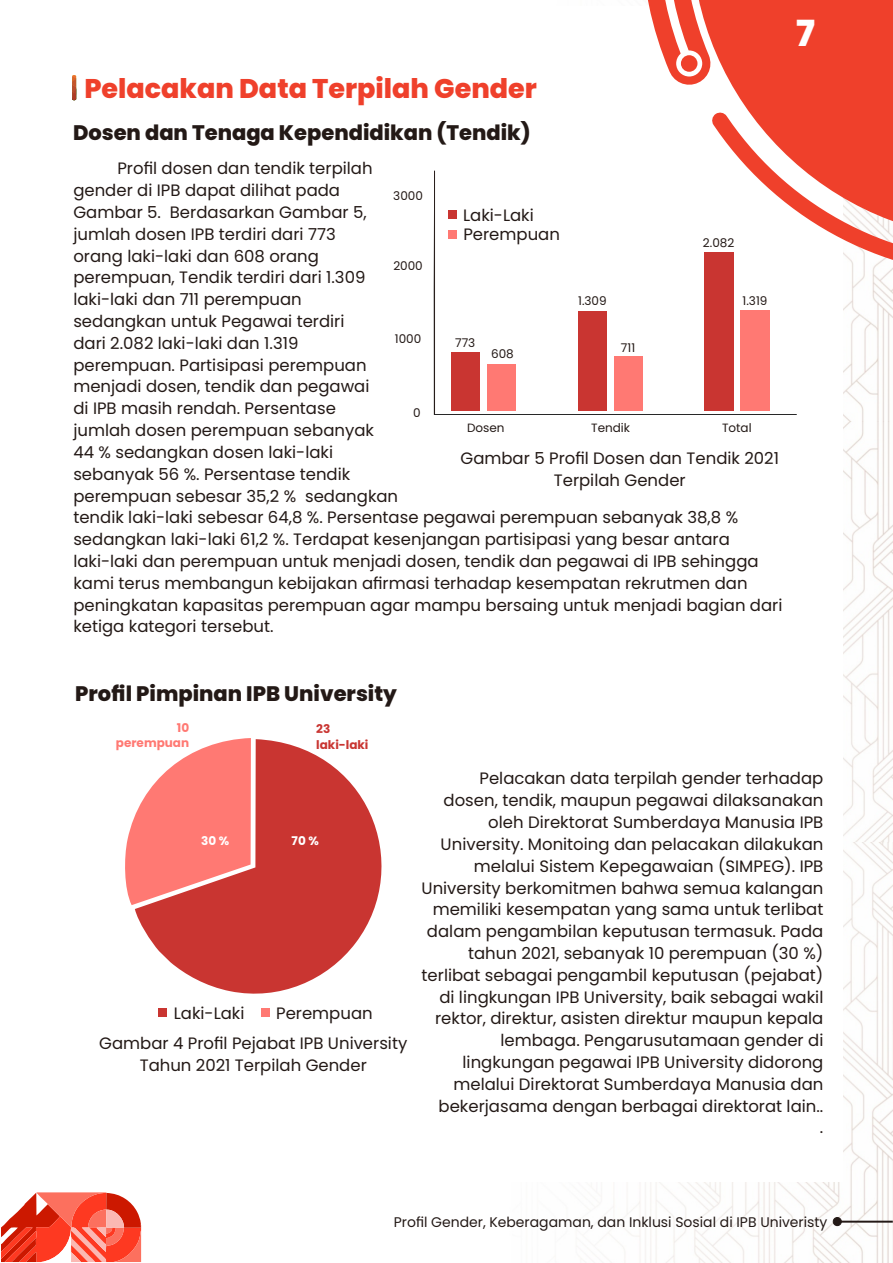
<style>
.page{position:relative;width:893px;height:1263px;background:#fff}
.page>*{position:absolute;margin:0;border:0;box-sizing:border-box;transform-origin:0 0}
.t1{font:800 36px "Poppins";color:#fff}
.t2{font:800 27px "Poppins";color:#ef402b}
.t3{font:800 21px "Poppins";color:#231916}
.t4{font:16.5px/21.8px "Poppins";color:#231916}
.t5{font:13.95px "Poppins";color:#231916}
.t6{font:12px "Poppins";color:#231916}
.t7{font:700 12px/15.9px "Poppins";color:#ff7973;text-align:right}
.t8{font:700 12px/15.9px "Poppins";color:#c93531}
.t9{font:700 12px "Poppins";color:#fff}
</style>
<div class="page">
<img style="left:608px;top:276px;width:284px;height:987px">
<div style="left:12px;top:6px;width:831px;height:1176px;background:#fff"></div>
<svg style="left:1px;top:1192px;width:140px;height:70px;background:#f16553"></svg>
<svg style="left:841px;top:1218px;width:52px;height:7px"></svg>
<div style="left:833px;top:1217px;width:9px;height:9px;background:#231916;border:1px solid #231916;border-radius:50%"></div>
<svg style="left:72px;top:75px;width:4px;height:25px"></svg>
<svg style="left:648px;top:0;width:245px;height:276px"></svg>
<svg style="left:676px;top:50px;width:26px;height:27px"></svg>
<div style="left:681px;top:55px;width:16px;height:17px;background:#ef402b;border-radius:50%"></div>
<svg style="left:434px;top:209px;width:363px;height:206px"></svg>
<hr style="left:434px;top:171px;width:1px;height:243px;background:#231916">
<div style="left:448px;top:211px;width:9px;height:8px;background:#c93531"></div>
<div style="left:448px;top:230px;width:9px;height:8px;background:#ff7973"></div>
<svg style="left:135px;top:739px;width:247px;height:255px;fill:#c93531"></svg>
<svg style="left:125px;top:738px;width:126px;height:167px"></svg>
<div style="left:159px;top:1008px;width:8px;height:9px;background:#c93531"></div>
<div style="left:261px;top:1008px;width:9px;height:9px;background:#ff7973"></div>
<h2 class="t2" style="left:84px;top:70px;width:454px">Pelacakan Data Terpilah Gender</h2>
<p class="t3" style="left:73px;top:118px;width:459px">Dosen dan Tenaga Kependidikan (Tendik)</p>
<p class="t4" style="left:73px;top:158px;width:711px;text-indent:44px">Profil dosen dan tendik terpilah<br>gender di IPB dapat dilihat pada<br>Gambar 5. Berdasarkan Gambar 5,<br>jumlah dosen IPB terdiri dari 773<br>orang laki-laki dan 608 orang<br>perempuan, Tendik terdiri dari 1.309<br>laki-laki dan 711 perempuan<br>sedangkan untuk Pegawai terdiri<br>dari 2.082 laki-laki dan 1.319<br>perempuan. Partisipasi perempuan<br>menjadi dosen, tendik dan pegawai<br>di IPB masih rendah. Persentase<br>jumlah dosen perempuan sebanyak<br>44 % sedangkan dosen laki-laki<br>sebanyak 56 %. Persentase tendik<br>perempuan sebesar 35,2 % sedangkan<br>tendik laki-laki sebesar 64,8 %. Persentase pegawai perempuan sebanyak 38,8 % sedangkan laki-laki 61,2 %. Terdapat kesenjangan partisipasi yang besar antara laki-laki dan perempuan untuk menjadi dosen, tendik dan pegawai di IPB sehingga kami terus membangun kebijakan afirmasi terhadap kesempatan rekrutmen dan peningkatan kapasitas perempuan agar mampu bersaing untuk menjadi bagian dari ketiga kategori tersebut.</p>
<p class="t6" style="left:393px;top:187px;width:31px">3000</p>
<p class="t4" style="left:463px;top:206px;width:98px;line-height:19px">Laki-Laki<br>Perempuan</p>
<p class="t6" style="left:703px;top:234px;width:33px">2.082</p>
<p class="t6" style="left:393px;top:257px;width:31px">2000</p>
<p class="t6" style="left:578px;top:292px;width:30px">1.309</p>
<p class="t6" style="left:743px;top:292px;width:26px">1.319</p>
<p class="t6" style="left:395px;top:330px;width:28px">1000</p>
<p class="t6" style="left:455px;top:334px;width:22px">773</p>
<p class="t6" style="left:621px;top:339px;width:16px">711</p>
<p class="t6" style="left:491px;top:345px;width:24px">608</p>
<p class="t6" style="left:413px;top:404px;width:9px">0</p>
<p class="t6" style="left:467px;top:419px;width:39px">Dosen</p>
<p class="t6" style="left:591px;top:419px;width:40px">Tendik</p>
<p class="t6" style="left:722px;top:419px;width:31px">Total</p>
<p class="t4" style="left:460px;top:447px;width:320px;text-align:center">Gambar 5 Profil Dosen dan Tendik 2021<br>Terpilah Gender</p>
<h1 class="t1" style="left:796px;top:8px;width:20px">7</h1>
<p class="t3" style="left:75px;top:679px;width:323px">Profil Pimpinan IPB University</p>
<p class="t7" style="left:116px;top:719px;width:75px">10 perempuan</p>
<p class="t8" style="left:316px;top:721px;width:54px">23 laki-laki</p>
<p class="t9" style="left:201px;top:833px;width:30px">30 %</p>
<p class="t9" style="left:292px;top:832px;width:29px">70 %</p>
<p class="t4" style="left:174px;top:1002px;width:72px">Laki-Laki</p>
<p class="t4" style="left:276px;top:1002px;width:98px">Perempuan</p>
<p class="t4" style="left:99px;top:1032px;width:310px;text-align:center">Gambar 4 Profil Pejabat IPB University<br>Tahun 2021 Terpilah Gender</p>
<p class="t4" style="left:422px;top:768px;width:403px;text-align:right">Pelacakan data terpilah gender terhadap dosen, tendik, maupun pegawai dilaksanakan oleh Direktorat Sumberdaya Manusia IPB University. Monitoing dan pelacakan dilakukan melalui Sistem Kepegawaian (SIMPEG). IPB University berkomitmen bahwa semua kalangan memiliki kesempatan yang sama untuk terlibat dalam pengambilan keputusan termasuk. Pada tahun 2021, sebanyak 10 perempuan (30 %) terlibat sebagai pengambil keputusan (pejabat) di lingkungan IPB University, baik sebagai wakil rektor, direktur, asisten direktur maupun kepala lembaga. Pengarusutamaan gender di lingkungan pegawai IPB University didorong melalui Direktorat Sumberdaya Manusia dan bekerjasama dengan berbagai direktorat lain..<br>.</p>
<p class="t5" style="left:394px;top:1212px;width:435px">Profil Gender, Keberagaman, dan Inklusi Sosial di IPB Univeristy</p>
</div>
